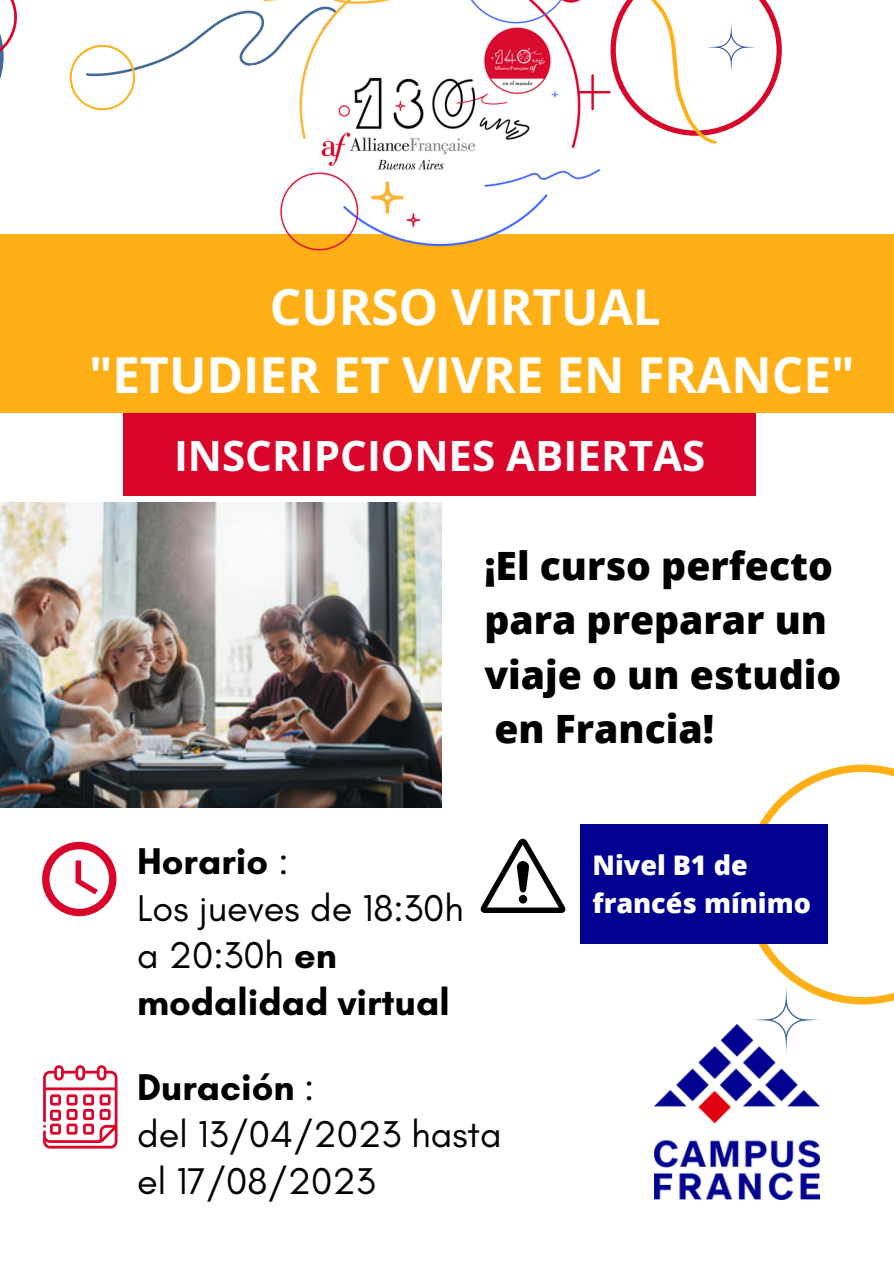
<style>
.page{position:relative;width:894px;height:1264px;background:#fff}
.page>*{position:absolute;margin:0;border:0;box-sizing:border-box;transform-origin:0 0}
.t1{font:700 49.5px/68.7px "Open Sans";color:#fff;text-align:center}
.t2{font:700 42px "Open Sans Hebrew";color:#fff}
.t3{font:800 39px/54px "Open Sans";color:#000}
.t4{font:700 37.95px/47px "Glacial Indifference";color:#000}
.t5{font:37.95px/47px "Glacial Indifference";color:#000}
.t6{font:800 27px/37.2px "Open Sans";color:#fff}
.s1{font-weight:400}
.s2{font-weight:700}
</style>
<div class="page">
<svg style="left:0;top:0;width:17px;height:79px"></svg>
<svg style="left:622px;top:0;width:159px;height:144px"></svg>
<svg style="left:70px;top:10px;width:179px;height:100px"></svg>
<img style="left:654px;top:1024px;width:165px;height:175px">
<div style="left:0;top:234px;width:893px;height:178px;background:#ffb016"></div>
<div style="left:123px;top:413px;width:632px;height:82px;background:#da052b"></div>
<svg style="left:43px;top:1065px;width:74px;height:83px"></svg>
<svg style="left:42px;top:841px;width:74px;height:75px"></svg>
<svg style="left:742px;top:764px;width:151px;height:293px"></svg>
<img style="left:1px;top:503px;width:440px;height:304px">
<img style="left:249px;top:0;width:373px;height:251px">
<svg style="left:480px;top:838px;width:85px;height:75px"></svg>
<div style="left:579px;top:823px;width:248px;height:120px;background:#000091"></div>
<p class="t1" style="left:89px;top:271px;width:766px">CURSO VIRTUAL<br>"ETUDIER ET VIVRE EN FRANCE"</p>
<p class="t2" style="left:174px;top:426px;width:532px">INSCRIPCIONES ABIERTAS</p>
<p class="t3" style="left:484px;top:538px;width:358px">¡El curso perfecto para preparar un viaje o un estudio en Francia!</p>
<p class="t4" style="left:137px;top:837px;width:328px">Horario <span class="s1">:<br>Los jueves de 18:30h a 20:30h</span> en modalidad virtual</p>
<p class="t6" style="left:592px;top:846px;width:220px">Nivel B1 de francés mínimo</p>
<p class="t5" style="left:137px;top:1063px;width:366px"><span class="s2">Duración</span> :<br>del 13/04/2023 hasta el 17/08/2023</p>
</div>
